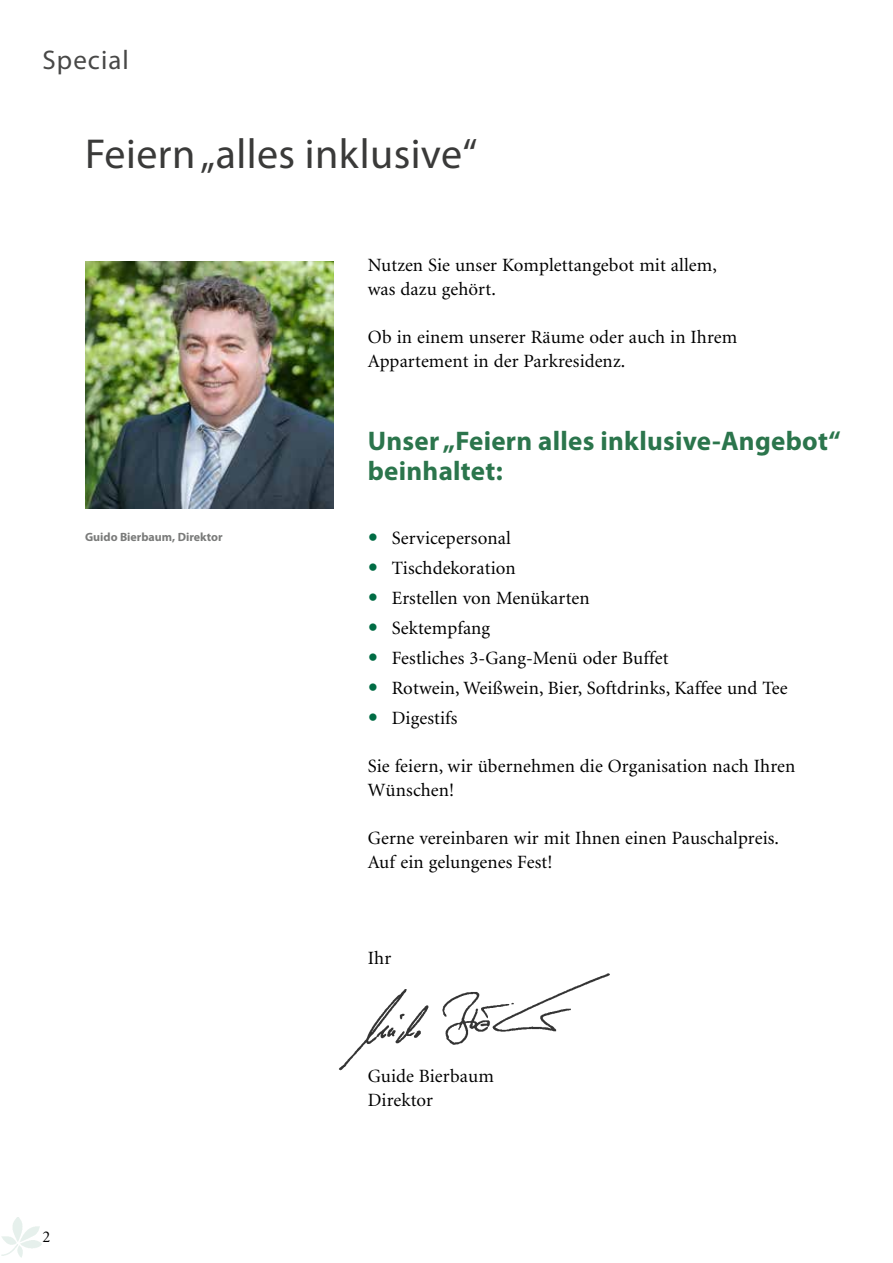
<style>
.page{position:relative;width:893px;height:1263px;background:#fff}
.page>*{position:absolute;margin:0;border:0;box-sizing:border-box;transform-origin:0 0}
.t1{font:42px "Myriad Pro";letter-spacing:.01em;color:#3a3a39}
.t2{font:700 27px/30px "Myriad Pro";letter-spacing:.01em;color:#2b754c}
.t3{font:27px "Myriad Pro";letter-spacing:.04em;color:#484847}
.t4{font:18.75px/30px "Minion";letter-spacing:.005em;color:#000}
.t5{font:16.5px "Minion";color:#000}
.t6{font:700 12px "Myriad Pro";color:#7a7b7a}
</style>
<div class="page">
<img style="left:1px;top:1217px;width:41px;height:41px">
<img style="left:339px;top:973px;width:271px;height:98px">
<img style="left:85px;top:261px;width:248px;height:247px">
<h2 class="t3" style="left:43px;top:44px;width:88px">Special</h2>
<h1 class="t1" style="left:85px;top:128px;width:394px">Feiern „alles inklusive“</h1>
<p class="t4" style="left:368px;top:254px;width:350px;line-height:24px">Nutzen Sie unser Komplettangebot mit allem, was dazu gehört.</p>
<p class="t4" style="left:368px;top:326px;width:371px;line-height:24px">Ob in einem unserer Räume oder auch in Ihrem<br>Appartement in der Parkresidenz.</p>
<p class="t6" style="left:85px;top:529px;width:139px">Guido Bierbaum, Direktor</p>
<p class="t5" style="left:43px;top:1228px;width:9px">2</p>
<h2 class="t2" style="left:368px;top:424px;width:474px">Unser „Feiern alles inklusive-Angebot“ beinhaltet:</h2>
<p class="t4" style="left:392px;top:524px;width:397px">Servicepersonal<br>Tischdekoration<br>Erstellen von Menükarten<br>Sektempfang<br>Festliches 3-Gang-Menü oder Buffet<br>Rotwein, Weißwein, Bier, Softdrinks, Kaffee und Tee<br>Digestifs</p>
<p class="t4" style="left:368px;top:755px;width:429px;line-height:24px">Sie feiern, wir übernehmen die Organisation nach Ihren<br>Wünschen!</p>
<p class="t4" style="left:368px;top:827px;width:413px;line-height:24px">Gerne vereinbaren wir mit Ihnen einen Pauschalpreis.<br>Auf ein gelungenes Fest!</p>
<p class="t4" style="left:368px;top:944px;width:25px">Ihr</p>
<p class="t4" style="left:368px;top:1064px;width:128px;line-height:24px">Guide Bierbaum<br>Direktor</p>
</div>
